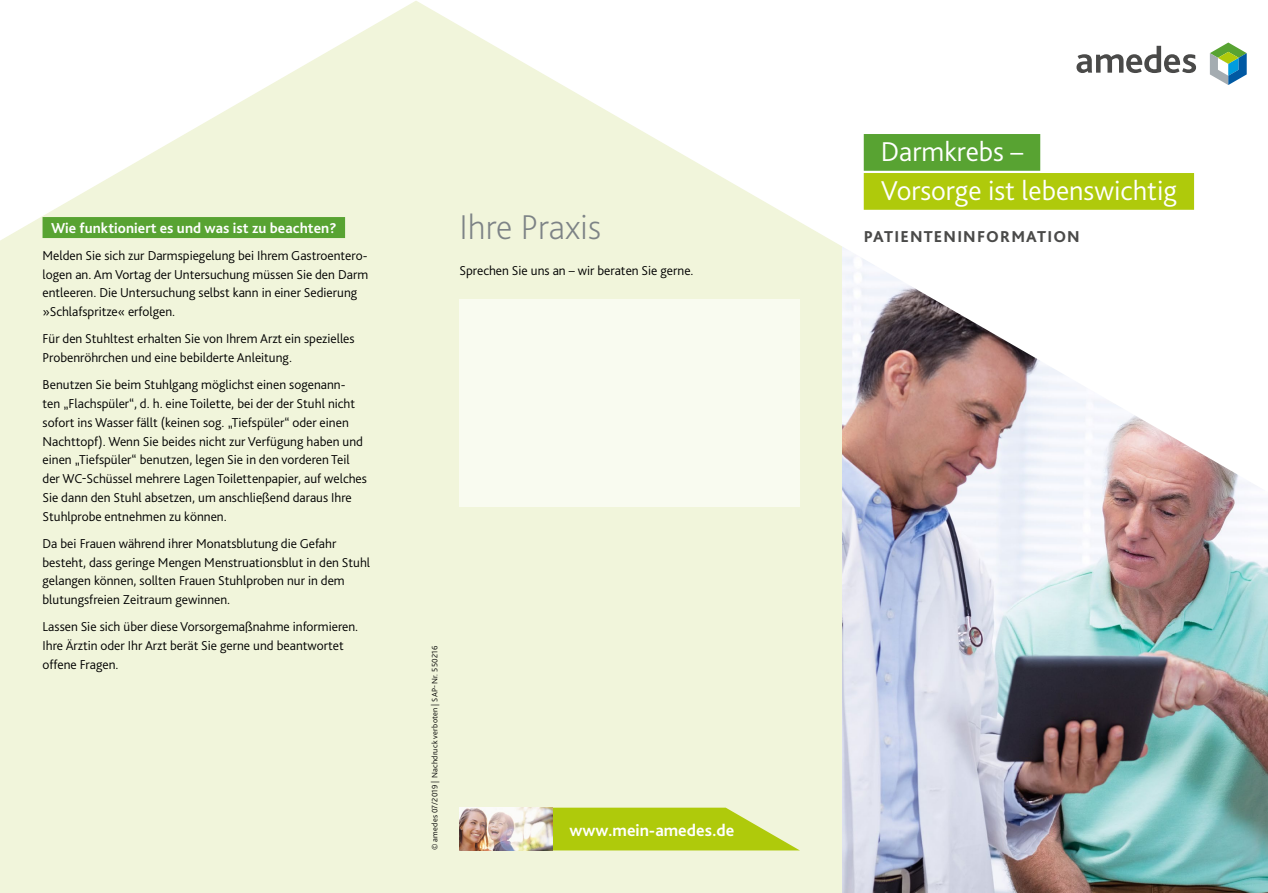
<style>
.page{position:relative;width:1268px;height:893px;background:#fff}
.page>*{position:absolute;margin:0;border:0;box-sizing:border-box;transform-origin:0 0}
.t1{font:200 36px "Bliss Pro";color:#7d8386}
.t2{font:300 28.5px/39px "Bliss Pro";color:#fff}
.t3{font:700 17.4px "Bliss Pro";color:#fff}
.t4{font:800 16.5px "Bliss Pro";letter-spacing:.07em;color:#4a4a49}
.t5{font:700 15px "Bliss Pro";letter-spacing:.005em;color:#fff}
.t6{font:300 13.5px/18.8px "Bliss Pro";color:#000}
.t7{font:300 8.25px "Bliss Pro";letter-spacing:.035em;color:#000}
</style>
<div class="page">
<div style="left:0;top:0;width:417px;height:893px;background:#f1f5db"></div>
<div style="left:417px;top:0;width:425px;height:893px;background:#f1f5db"></div>
<img style="left:842px;top:492px;width:425px;height:401px">
<div style="left:459px;top:299px;width:340px;height:207px;background:#f9fbf0"></div>
<svg style="left:417px;top:0;width:840px;height:492px;fill:#f9fbf9"></svg>
<svg style="left:0;top:0;width:417px;height:241px;fill:#fff"></svg>
<svg style="left:1076px;top:46px;width:119px;height:27px"></svg>
<svg style="left:1209px;top:43px;width:37px;height:42px"></svg>
<div style="left:43px;top:217px;width:302px;height:21px;background:#58a332"></div>
<div style="left:863px;top:134px;width:177px;height:37px;background:#58a332"></div>
<div style="left:863px;top:173px;width:330px;height:37px;background:#afca0b"></div>
<svg style="left:553px;top:808px;width:246px;height:42px;background:#b8d029"></svg>
<img style="left:459px;top:808px;width:94px;height:42px">
<p class="t5" style="left:51px;top:218px;width:287px">Wie funktioniert es und was ist zu beachten?</p>
<p class="t6" style="left:43px;top:246px;width:327px">Melden Sie sich zur Darmspiegelung bei Ihrem Gastroentero&shy;logen an. Am Vortag der Untersuchung müssen Sie den Darm entleeren. Die Untersuchung selbst kann in einer Sedierung »Schlafspritze« erfolgen.</p>
<p class="t6" style="left:43px;top:329px;width:313px">Für den Stuhltest erhalten Sie von Ihrem Arzt ein spezielles<br>Probenröhrchen und eine bebilderte Anleitung.</p>
<p class="t6" style="left:43px;top:375px;width:326px">Benutzen Sie beim Stuhlgang möglichst einen sogenann-<br>ten „Flachspüler“, d. h. eine Toilette, bei der der Stuhl nicht sofort ins Wasser fällt (keinen sog. „Tiefspüler“ oder einen Nachttopf). Wenn Sie beides nicht zur Verfügung haben und einen „Tiefspüler“ benutzen, legen Sie in den vorderen Teil der WC-Schüssel mehrere Lagen Toilettenpapier, auf welches Sie dann den Stuhl absetzen, um anschließend daraus Ihre Stuhlprobe entnehmen zu können.</p>
<p class="t6" style="left:43px;top:534px;width:329px">Da bei Frauen während ihrer Monatsblutung die Gefahr besteht, dass geringe Mengen Menstruationsblut in den Stuhl gelangen können, sollten Frauen Stuhlproben nur in dem blutungsfreien Zeitraum gewinnen.</p>
<p class="t6" style="left:43px;top:617px;width:317px">Lassen Sie sich über diese Vorsorgemaßnahme informieren.<br>Ihre Ärztin oder Ihr Arzt berät Sie gerne und beantwortet offene Fragen.</p>
<h1 class="t1" style="left:459px;top:205px;width:143px">Ihre Praxis</h1>
<p class="t6" style="left:459px;top:261px;width:235px">Sprechen Sie uns an – wir beraten Sie gerne.</p>
<p class="t7" style="left:429px;top:850px;width:206px;rotate:-90deg">© amedes 07/2019 | Nachdruck verboten | SAP-Nr. 550216</p>
<p class="t3" style="left:569px;top:820px;width:166px">www.mein-amedes.de</p>
<h2 class="t2" style="left:880px;top:132px;width:298px">Darmkrebs –<br>Vorsorge ist lebenswichtig</h2>
<p class="t4" style="left:863px;top:226px;width:217px">PATIENTENINFORMATION</p>
</div>
